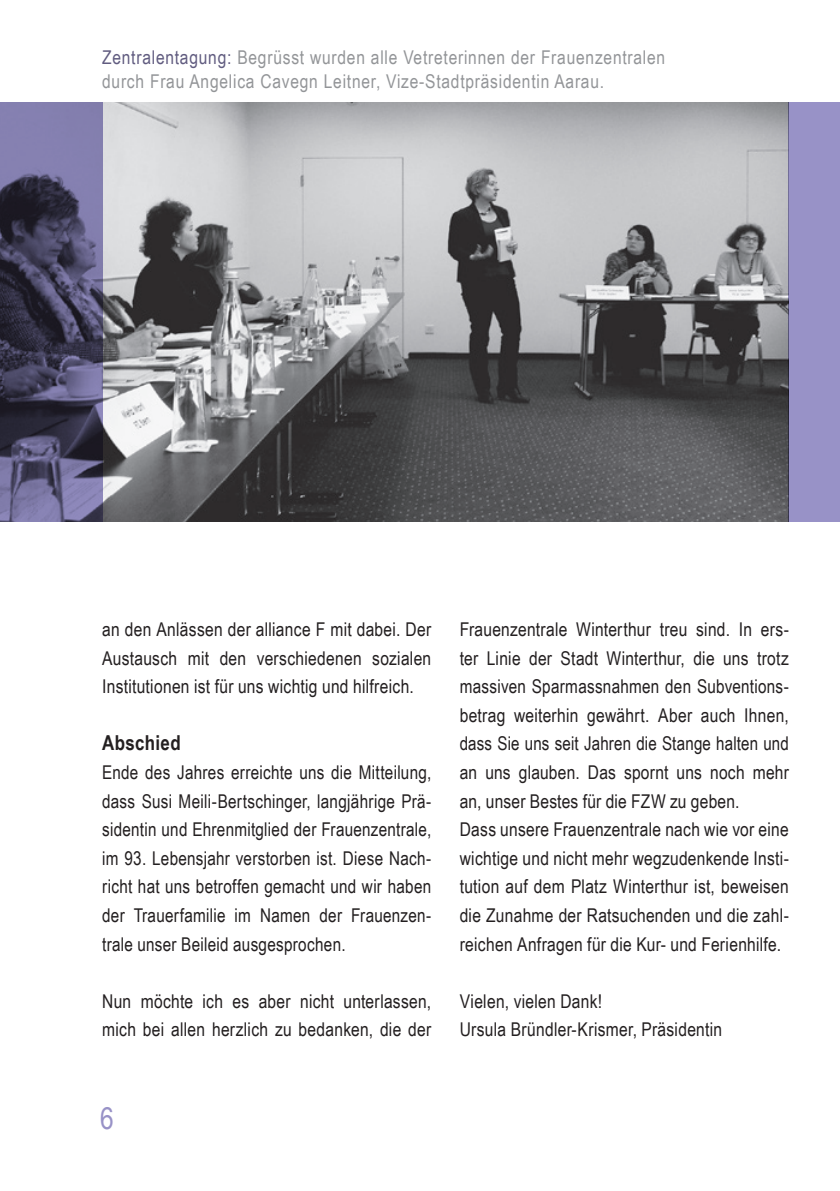
<style>
.page{position:relative;width:840px;height:1191px;background:#fff}
.page>*{position:absolute;margin:0;border:0;box-sizing:border-box;transform-origin:0 0}
.t1{font:30px "Arial Narrow";color:#9892c7}
.t2{font:700 20.6px "Arial Narrow";letter-spacing:.02em;color:#231f20}
.t3{font:19px/28.6px "Arial Narrow";letter-spacing:.015em;color:#231f20}
.t4{font:19px/24px "Arial Narrow";letter-spacing:.04em;color:#939598}
.s1{color:#615c80}
</style>
<div class="page">
<img style="left:102px;top:102px;width:686px;height:419px">
<svg style="left:0;top:102px;width:102px;height:419px;background:#545170"></svg>
<div style="left:788px;top:102px;width:51px;height:419px;background:#9892c7"></div>
<p class="t4" style="left:102px;top:44px;width:564px"><span class="s1">Zentralentagung:</span> Begrüsst wurden alle Vetreterinnen der Frauenzentralen durch Frau Angelica Cavegn Leitner, Vize-Stadtpräsidentin Aarau.</p>
<p class="t3" style="left:102px;top:614px;width:330px;text-align:justify">an den Anlässen der alliance F mit dabei. Der Austausch mit den verschiedenen sozialen Institutionen ist für uns wichtig und hilfreich.</p>
<p class="t2" style="left:102px;top:727px;width:80px">Abschied</p>
<p class="t3" style="left:102px;top:757px;width:330px;text-align:justify">Ende des Jahres erreichte uns die Mitteilung, dass Susi Meili-Bertschinger, langjährige Prä&shy;sidentin und Ehrenmitglied der Frauenzentrale, im 93. Lebensjahr verstorben ist. Diese Nach&shy;richt hat uns betroffen gemacht und wir haben der Trauerfamilie im Namen der Frauenzen&shy;trale unser Beileid ausgesprochen.</p>
<p class="t3" style="left:102px;top:986px;width:330px">Nun möchte ich es aber nicht unterlassen, mich bei allen herzlich zu bedanken, die der</p>
<h1 class="t1" style="left:100px;top:1096px;width:15px">6</h1>
<p class="t3" style="left:459px;top:614px;width:330px">Frauenzentrale Winterthur treu sind. In ers&shy;ter Linie der Stadt Winterthur, die uns trotz massiven Sparmassnahmen den Subventions&shy;betrag weiterhin gewährt. Aber auch Ihnen, dass Sie uns seit Jahren die Stange halten und an uns glauben. Das spornt uns noch mehr an, unser Bestes für die FZW zu geben.<br>Dass unsere Frauenzentrale nach wie vor eine wichtige und nicht mehr wegzudenkende Insti&shy;tution auf dem Platz Winterthur ist, beweisen die Zunahme der Ratsuchenden und die zahl&shy;reichen Anfragen für die Kur- und Ferienhilfe.</p>
<p class="t3" style="left:459px;top:986px;width:264px">Vielen, vielen Dank!<br>Ursula Bründler-Krismer, Präsidentin</p>
</div>
